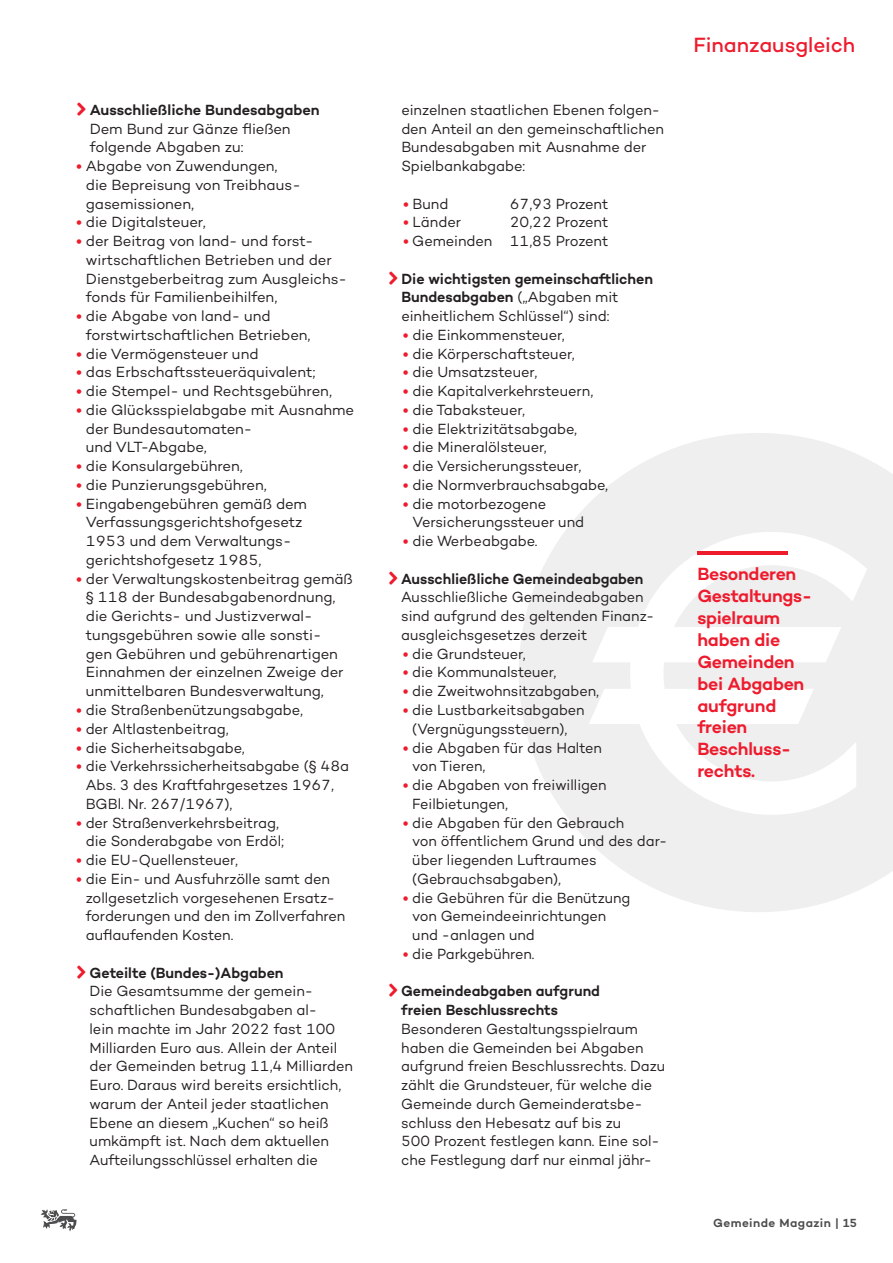
<style>
.page{position:relative;width:893px;height:1263px;background:#fff}
.page>*{position:absolute;margin:0;border:0;box-sizing:border-box;transform-origin:0 0}
.t1{font:500 21px "Campton";color:#ee1b2d}
.t2{font:600 18px/21.9px "Campton";letter-spacing:-.015em;color:#ee1b2d}
.t3{font:15px/18.8px "Campton";letter-spacing:-.005em;color:#231f20}
.t4{font:15px/18.8px "Campton";letter-spacing:-.005em;color:#231f20;scale:.96 1}
.t5{font:600 15px/18.8px "Campton";letter-spacing:-.005em;color:#231f20}
.t6{font:600 15px/18.8px "Campton";letter-spacing:-.005em;color:#231f20;scale:.96 1}
.t7{font:600 12px "Campton";letter-spacing:.04em;color:#4b4c4d}
.s1{font-weight:700;color:#ee1b2d}
.s2{font-weight:400}
</style>
<div class="page">
<svg style="left:519px;top:433px;width:374px;height:479px;fill:#efeff0"></svg>
<hr style="left:697px;top:551px;width:91px;height:3px;background:#ee1b2d">
<svg style="left:41px;top:1209px;width:36px;height:22px"></svg>
<p class="t5" style="left:90px;top:100px;width:231px">Ausschließliche Bundesabgaben</p>
<p class="t3" style="left:90px;top:119px;width:202px">Dem Bund zur Gänze fließen folgende Abgaben zu:</p>
<p class="t3" style="left:86px;top:156px;width:213px;text-indent:-9px"><span class="s1">•</span> Abgabe von Zuwendungen, die Bepreisung von Treibhaus&shy;gasemissionen,</p>
<p class="t3" style="left:77px;top:213px;width:131px"><span class="s1">•</span> die Digitalsteuer,</p>
<p class="t3" style="left:86px;top:231px;width:262px;text-indent:-9px"><span class="s1">•</span> der Beitrag von land- und forst&shy;wirtschaftlichen Betrieben und der Dienstgeberbeitrag zum Ausgleichs&shy;fonds für Familienbeihilfen,</p>
<p class="t3" style="left:86px;top:306px;width:226px;text-indent:-9px"><span class="s1">•</span> die Abgabe von land- und forstwirtschaftlichen Betrieben,</p>
<p class="t3" style="left:77px;top:344px;width:184px"><span class="s1">•</span> die Vermögensteuer und</p>
<p class="t3" style="left:77px;top:363px;width:240px"><span class="s1">•</span> das Erbschaftssteueräquivalent;</p>
<p class="t3" style="left:77px;top:381px;width:257px"><span class="s1">•</span> die Stempel- und Rechtsgebühren,</p>
<p class="t3" style="left:86px;top:400px;width:270px;text-indent:-9px"><span class="s1">•</span> die Glücksspielabgabe mit Ausnahme der Bundesautomaten-<br>und VLT-Abgabe,</p>
<p class="t3" style="left:77px;top:456px;width:168px"><span class="s1">•</span> die Konsulargebühren,</p>
<p class="t3" style="left:77px;top:475px;width:192px"><span class="s1">•</span> die Punzierungsgebühren,</p>
<p class="t3" style="left:86px;top:494px;width:223px;text-indent:-9px"><span class="s1">•</span> Eingabengebühren gemäß dem<br>Verfassungsgerichtshofgesetz<br>1953 und dem Verwaltungs&shy;gerichtshofgesetz 1985,</p>
<p class="t3" style="left:86px;top:569px;width:268px;text-indent:-9px"><span class="s1">•</span> der Verwaltungskostenbeitrag gemäß § 118 der Bundesabgabenordnung, die Gerichts- und Justizverwal&shy;tungsgebühren sowie alle sonsti-<br>gen Gebühren und gebührenartigen Einnahmen der einzelnen Zweige der unmittelbaren Bundesverwaltung,</p>
<p class="t3" style="left:77px;top:700px;width:228px"><span class="s1">•</span> die Straßenbenützungsabgabe,</p>
<p class="t3" style="left:77px;top:719px;width:154px"><span class="s1">•</span> der Altlastenbeitrag,</p>
<p class="t3" style="left:77px;top:738px;width:170px"><span class="s1">•</span> die Sicherheitsabgabe,</p>
<p class="t3" style="left:86px;top:756px;width:265px;text-indent:-9px"><span class="s1">•</span> die Verkehrssicherheitsabgabe (§ 48a<br>Abs. 3 des Kraftfahrgesetzes 1967,<br>BGBl. Nr. 267/1967),</p>
<p class="t3" style="left:86px;top:813px;width:200px;text-indent:-9px"><span class="s1">•</span> der Straßenverkehrsbeitrag, die Sonderabgabe von Erdöl;</p>
<p class="t3" style="left:77px;top:850px;width:163px"><span class="s1">•</span> die EU-Quellensteuer,</p>
<p class="t3" style="left:86px;top:869px;width:261px;text-indent:-9px"><span class="s1">•</span> die Ein- und Ausfuhrzölle samt den zollgesetzlich vorgesehenen Ersatz&shy;forderungen und den im Zollverfahren auflaufenden Kosten.</p>
<p class="t5" style="left:90px;top:963px;width:196px">Geteilte (Bundes-)Abgaben</p>
<p class="t3" style="left:90px;top:981px;width:265px">Die Gesamtsumme der gemein&shy;schaftlichen Bundesabgaben al-<br>lein machte im Jahr 2022 fast 100<br>Milliarden Euro aus. Allein der Anteil der Gemeinden betrug 11,4 Milliarden Euro. Daraus wird bereits ersichtlich, warum der Anteil jeder staatlichen Ebene an diesem „Kuchen“ so heiß umkämpft ist. Nach dem aktuellen Aufteilungsschlüssel erhalten die</p>
<p class="t3" style="left:401px;top:100px;width:264px">einzelnen staatlichen Ebenen folgen&shy;den Anteil an den gemeinschaftlichen<br>Bundesabgaben mit Ausnahme der<br>Spielbankabgabe:</p>
<p class="t3" style="left:403px;top:194px;width:47px"><span class="s1">•</span> Bund</p>
<p class="t3" style="left:510px;top:194px;width:100px">67,93 Prozent</p>
<p class="t3" style="left:403px;top:213px;width:59px"><span class="s1">•</span> Länder</p>
<p class="t3" style="left:510px;top:213px;width:100px">20,22 Prozent</p>
<p class="t3" style="left:403px;top:231px;width:207px"><span class="s1">•</span> Gemeinden 11,85 Prozent</p>
<p class="t5" style="left:401px;top:269px;width:253px">Die wichtigsten gemeinschaftlichen<br>Bundesabgaben <span class="s2">(„Abgaben mit einheitlichem Schlüssel“) sind:</span></p>
<p class="t3" style="left:403px;top:325px;width:163px"><span class="s1">•</span> die Einkommensteuer,</p>
<p class="t3" style="left:403px;top:344px;width:173px"><span class="s1">•</span> die Körperschaftsteuer,</p>
<p class="t3" style="left:403px;top:363px;width:135px"><span class="s1">•</span> die Umsatzsteuer,</p>
<p class="t3" style="left:403px;top:381px;width:192px"><span class="s1">•</span> die Kapitalverkehrsteuern,</p>
<p class="t3" style="left:403px;top:400px;width:123px"><span class="s1">•</span> die Tabaksteuer,</p>
<p class="t3" style="left:403px;top:419px;width:175px"><span class="s1">•</span> die Elektrizitätsabgabe,</p>
<p class="t3" style="left:403px;top:438px;width:145px"><span class="s1">•</span> die Mineralölsteuer,</p>
<p class="t3" style="left:403px;top:456px;width:180px"><span class="s1">•</span> die Versicherungssteuer,</p>
<p class="t3" style="left:403px;top:475px;width:206px"><span class="s1">•</span> die Normverbrauchsabgabe,</p>
<p class="t3" style="left:412px;top:494px;width:173px;text-indent:-9px"><span class="s1">•</span> die motorbezogene<br>Versicherungssteuer und</p>
<p class="t3" style="left:403px;top:531px;width:136px"><span class="s1">•</span> die Werbeabgabe.</p>
<p class="t6" style="left:401px;top:569px;width:254px">Ausschließliche Gemeindeabgaben</p>
<p class="t4" style="left:401px;top:588px;width:265px">Ausschließliche Gemeindeabgaben sind aufgrund des geltenden Finanz&shy;ausgleichsgesetzes derzeit</p>
<p class="t4" style="left:403px;top:644px;width:129px"><span class="s1">•</span> die Grundsteuer,</p>
<p class="t4" style="left:403px;top:663px;width:161px"><span class="s1">•</span> die Kommunalsteuer,</p>
<p class="t4" style="left:403px;top:681px;width:205px"><span class="s1">•</span> die Zweitwohnsitzabgaben,</p>
<p class="t4" style="left:403px;top:700px;width:190px;text-align:center"><span class="s1">•</span> die Lustbarkeitsabgaben (Vergnügungssteuern),</p>
<p class="t4" style="left:412px;top:738px;width:199px;text-indent:-9px"><span class="s1">•</span> die Abgaben für das Halten von Tieren,</p>
<p class="t4" style="left:412px;top:775px;width:204px;text-indent:-9px"><span class="s1">•</span> die Abgaben von freiwilligen<br>Feilbietungen,</p>
<p class="t4" style="left:412px;top:813px;width:267px;text-indent:-9px"><span class="s1">•</span> die Abgaben für den Gebrauch<br>von öffentlichem Grund und des dar&shy;über liegenden Luftraumes (Gebrauchsabgaben),</p>
<p class="t4" style="left:412px;top:888px;width:229px;text-indent:-9px"><span class="s1">•</span> die Gebühren für die Benützung von Gemeindeeinrichtungen und -anlagen und</p>
<p class="t4" style="left:403px;top:944px;width:138px"><span class="s1">•</span> die Parkgebühren.</p>
<p class="t6" style="left:401px;top:981px;width:209px">Gemeindeabgaben aufgrund freien Beschlussrechts</p>
<p class="t4" style="left:401px;top:1019px;width:277px">Besonderen Gestaltungsspielraum haben die Gemeinden bei Abgaben aufgrund freien Beschlussrechts. Dazu zählt die Grundsteuer, für welche die Gemeinde durch Gemeinderatsbe&shy;schluss den Hebesatz auf bis zu<br>500 Prozent festlegen kann. Eine sol&shy;che Festlegung darf nur einmal jähr-</p>
<h1 class="t1" style="left:693px;top:32px;width:163px">Finanzausgleich</h1>
<p class="t2" style="left:697px;top:563px;width:116px">Besonderen<br>Gestaltungs&shy;spielraum haben die<br>Gemeinden bei Abgaben aufgrund freien<br>Beschluss&shy;rechts.</p>
<p class="t7" style="left:713px;top:1215px;width:145px">Gemeinde Magazin | 15</p>
</div>
